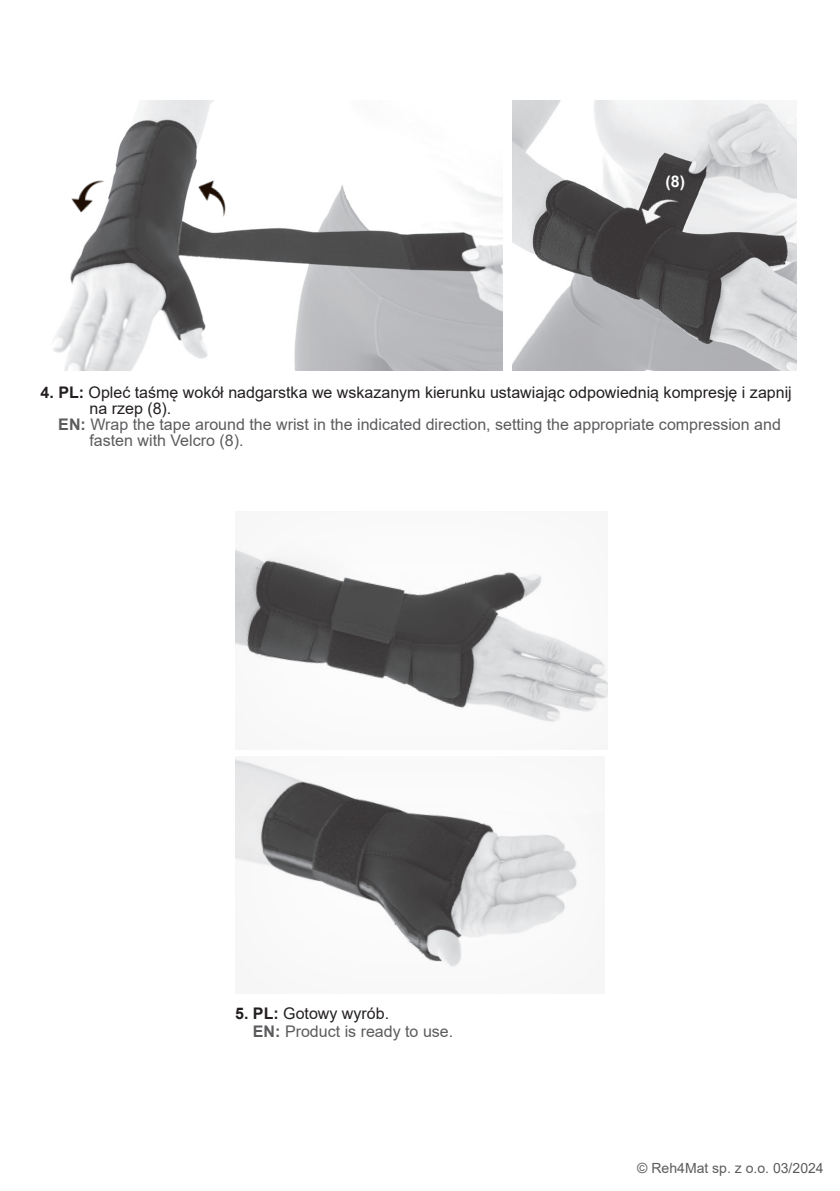
<style>
.page{position:relative;width:840px;height:1191px;background:#fff}
.page>*{position:absolute;margin:0;border:0;box-sizing:border-box;transform-origin:0 0}
.t1{font:16px "Arial";color:#5c5c5f}
.t2{font:16px "Arial";color:#231f20}
.t3{font:700 16px "Arial";color:#fff}
.t4{font:14px "Arial";color:#5c5c5f}
.s1{font-weight:700}
</style>
<div class="page">
<img style="left:512px;top:101px;width:284px;height:269px">
<div style="left:234px;top:510px;width:375px;height:241px;background:#231f20;opacity:.04"></div>
<div style="left:234px;top:754px;width:372px;height:241px;background:#231f20;opacity:.04"></div>
<img style="left:53px;top:101px;width:449px;height:269px">
<img style="left:188px;top:168px;width:52px;height:53px">
<img style="left:62px;top:172px;width:46px;height:44px">
<svg style="left:627px;top:178px;width:59px;height:60px;background:#666465"></svg>
<p class="t3" style="left:665px;top:171px;width:21px">(8)</p>
<p class="t2" style="left:40px;top:381px;width:752px"><span class="s1">4. PL:</span> Opleć taśmę wokół nadgarstka we wskazanym kierunku ustawiając odpowiednią kompresję i zapnij</p>
<p class="t2" style="left:89px;top:397px;width:83px">na rzep (8).</p>
<p class="t1" style="left:58px;top:413px;width:723px"><span class="s1">EN:</span> Wrap the tape around the wrist in the indicated direction, setting the appropriate compression and</p>
<p class="t1" style="left:89px;top:429px;width:155px">fasten with Velcro (8).</p>
<p class="t2" style="left:235px;top:1002px;width:155px"><span class="s1">5. PL:</span> Gotowy wyrób.</p>
<p class="t1" style="left:253px;top:1020px;width:202px"><span class="s1">EN:</span> Product is ready to use.</p>
<p class="t4" style="left:637px;top:1158px;width:188px">© Reh4Mat sp. z o.o. 03/2024</p>
</div>
